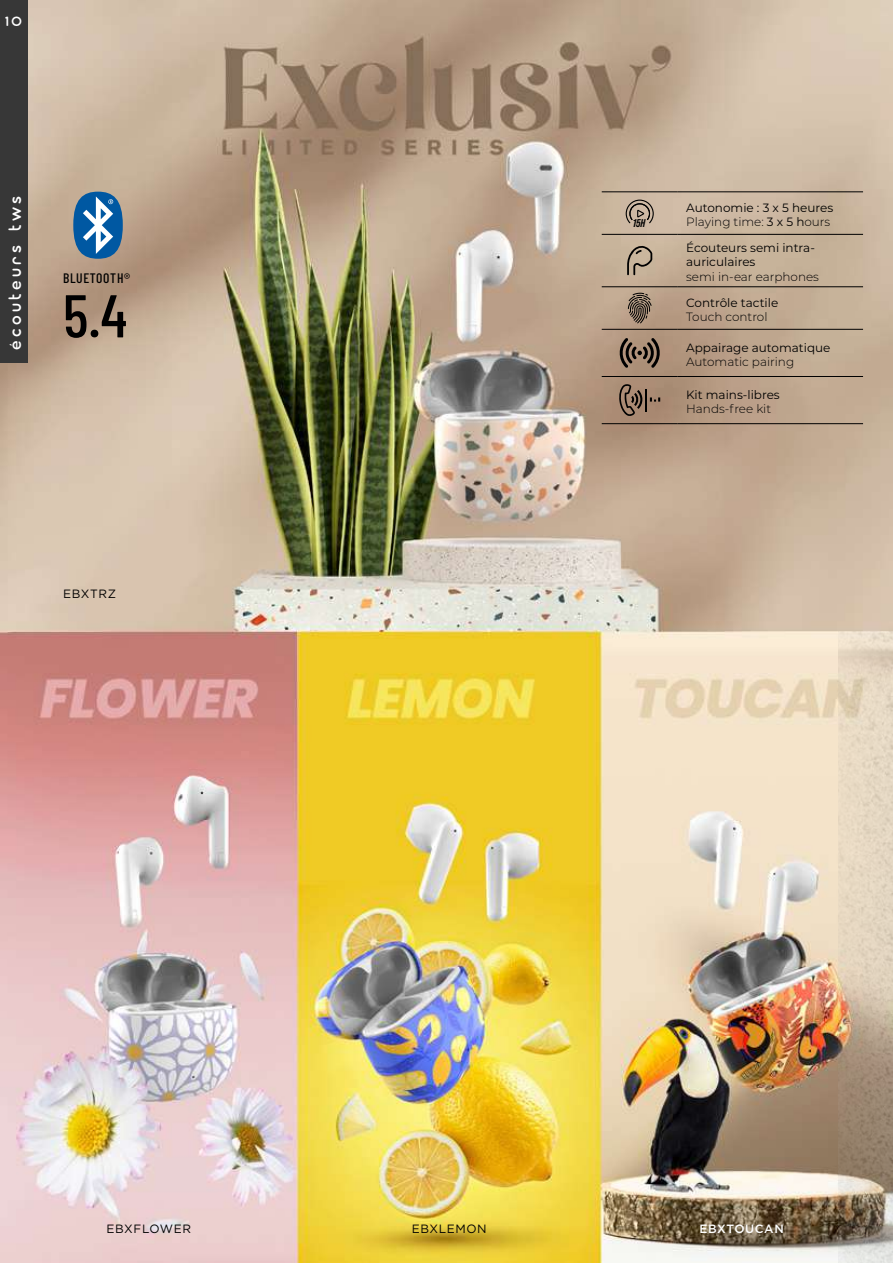
<style>
.page{position:relative;width:893px;height:1263px;background:#fff}
.page>*{position:absolute;margin:0;border:0;box-sizing:border-box;transform-origin:0 0}
.t1{font:500 60.15px "Barlow Condensed";color:#000}
.t2{font:600 18px "Modulus Pro";letter-spacing:.2em;color:#fff}
.t3{font:500 13.65px "Barlow Condensed";letter-spacing:.05em;color:#000}
.t4{font:700 13.5px "Modulus Pro";color:#fff}
.t5{font:12px/14.4px "Montserrat";color:#000}
.t6{font:300 12px "Montserrat";color:#000}
.t7{font:12px "Gotham";letter-spacing:.05em;color:#000}
.t8{font:500 12px "Gotham";letter-spacing:.05em;color:#fff}
.t9{font:italic 700 11.25px "Bebas Neue Pro";color:#000}
.s1{font-weight:300}
</style>
<div class="page">
<img style="left:0;top:0;width:893px;height:1263px">
<div style="left:73px;top:192px;width:50px;height:67px;background:#0058a2;border-radius:50%"></div>
<svg style="left:83px;top:196px;width:30px;height:58px"></svg>
<img style="left:591px;top:1085px;width:248px;height:178px">
<div style="left:0;top:0;width:27px;height:363px;background:#373737"></div>
<img style="left:839px;top:631px;width:54px;height:632px">
<hr style="left:602px;top:192px;width:76px;height:1px;background:#000">
<hr style="left:678px;top:192px;width:185px;height:1px;background:#000">
<hr style="left:602px;top:234px;width:76px;height:1px;background:#000">
<hr style="left:678px;top:234px;width:185px;height:1px;background:#000">
<hr style="left:602px;top:286px;width:76px;height:1px;background:#000">
<hr style="left:678px;top:286px;width:185px;height:1px;background:#000">
<hr style="left:602px;top:329px;width:76px;height:1px;background:#000">
<hr style="left:678px;top:329px;width:185px;height:1px;background:#000">
<hr style="left:602px;top:376px;width:76px;height:1px;background:#000">
<hr style="left:602px;top:423px;width:76px;height:1px;background:#000">
<hr style="left:678px;top:376px;width:185px;height:1px;background:#000">
<hr style="left:678px;top:423px;width:185px;height:1px;background:#000">
<svg style="left:626px;top:200px;width:28px;height:23px"></svg>
<svg style="left:627px;top:245px;width:25px;height:30px"></svg>
<svg style="left:628px;top:293px;width:24px;height:30px"></svg>
<svg style="left:618px;top:338px;width:44px;height:30px"></svg>
<hr style="left:645px;top:389px;width:2px;height:23px;background:#000">
<svg style="left:650px;top:397px;width:10px;height:5px"></svg>
<svg style="left:619px;top:384px;width:25px;height:33px"></svg>
<p class="t4" style="left:5px;top:13px;width:18px">10</p>
<h2 class="t2" style="left:4px;top:350px;width:156px;rotate:-90deg">écouteurs tws</h2>
<p class="t3" style="left:63px;top:268px;width:69px">BLUETOOTH®</p>
<h1 class="t1" style="left:63px;top:273px;width:65px">5.4</h1>
<p class="t7" style="left:63px;top:586px;width:54px">EBXTRZ</p>
<p class="t9" style="left:633px;top:216px;width:14px">15H</p>
<p class="t5" style="left:686px;top:200px;width:149px">Autonomie : 3 x 5 heures<br><span class="s1">Playing time:</span> 3 x 5 h<span class="s1">ours</span></p>
<p class="t5" style="left:686px;top:240px;width:130px">Écouteurs semi intra&shy;auriculaires</p>
<p class="t6" style="left:686px;top:268px;width:134px">semi in-ear earphones</p>
<p class="t5" style="left:686px;top:295px;width:94px">Contrôle tactile</p>
<p class="t6" style="left:686px;top:309px;width:83px">Touch control</p>
<p class="t5" style="left:686px;top:340px;width:146px">Appairage automatique</p>
<p class="t6" style="left:686px;top:353px;width:109px">Automatic pairing</p>
<p class="t5" style="left:686px;top:387px;width:95px">Kit mains-libres</p>
<p class="t6" style="left:686px;top:401px;width:86px">Hands-free kit</p>
<p class="t7" style="left:107px;top:1221px;width:86px">EBXFLOWER</p>
<p class="t7" style="left:412px;top:1221px;width:76px">EBXLEMON</p>
<p class="t8" style="left:699px;top:1221px;width:86px">EBXTOUCAN</p>
</div>
